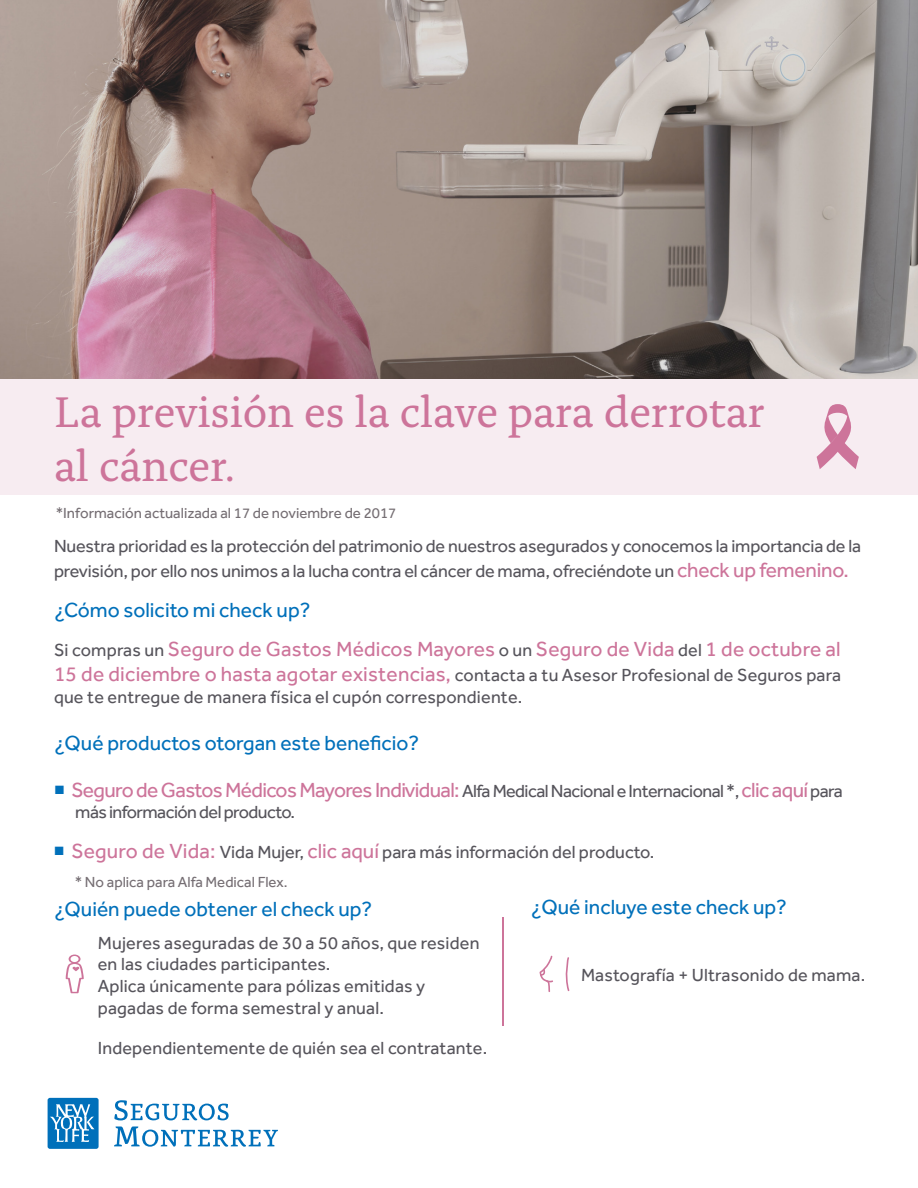
<style>
.page{position:relative;width:918px;height:1188px;background:#fff}
.page>*{position:absolute;margin:0;border:0;box-sizing:border-box;transform-origin:0 0}
.t1{font:45px "Alda OT";letter-spacing:-.01em;color:#cd749a}
.t2{font:21px/38.7px "NYLIC Effra";letter-spacing:.01em;color:#cd749a}
.t3{font:21px "NYLIC Effra";letter-spacing:-.03em;color:#cd749a}
.t4{font:21px "NYLIC Effra";color:#0070ba}
.t5{font:18px/21.6px "NYLIC Effra";letter-spacing:.01em;color:#56545b}
.t6{font:18px/25.2px "NYLIC Effra";letter-spacing:-.01em;color:#56545b}
.t7{font:18px "NYLIC Effra";letter-spacing:-.03em;color:#56545b}
.t8{font:15px "NYLIC Effra";color:#756e73}
.s1{font-size:21px;color:#cd749a}
.s2{color:#0070ba}
.s3{font-size:18px;color:#56545b}
.s4{font-family:"Arial";font-weight:700;font-size:18px;color:#0070ba}
</style>
<div class="page">
<img style="left:0;top:0;width:918px;height:379px">
<div style="left:0;top:379px;width:918px;height:115px;background:#f7ecf1"></div>
<div style="left:48px;top:1098px;width:51px;height:51px;background:#0070ba;border-radius:2px"></div>
<svg style="left:114px;top:1100px;width:115px;height:20px"></svg>
<svg style="left:114px;top:1126px;width:164px;height:21px"></svg>
<svg style="left:50px;top:1104px;width:45px;height:38px"></svg>
<svg style="left:817px;top:404px;width:42px;height:65px"></svg>
<svg style="left:565px;top:957px;width:4px;height:34px"></svg>
<svg style="left:540px;top:956px;width:13px;height:36px"></svg>
<svg style="left:66px;top:955px;width:18px;height:38px"></svg>
<hr style="left:502px;top:917px;width:2px;height:109px;background:#cd749a">
<p class="t1" style="left:54px;top:393px;width:713px">La previsión es la clave para derrotar</p>
<p class="t1" style="left:54px;top:447px;width:183px">al cáncer.</p>
<p class="t8" style="left:56px;top:504px;width:342px">*Información actualizada al 17 de noviembre de 2017</p>
<p class="t6" style="left:54px;top:533px;width:809px">Nuestra prioridad es la protección del patrimonio de nuestros asegurados y conocemos la importancia de la previsión, por ello nos unimos a la lucha contra el cáncer de mama, ofreciéndote un <span class="s1">check up femenino.</span></p>
<p class="t2" style="left:54px;top:591px;width:788px"><span class="s2">¿Cómo solicito mi check up?<br></span><span class="s3">Si compras un</span> Seguro de Gastos Médicos Mayores <span class="s3">o un</span> Seguro de Vida <span class="s3">del</span> 1 de octubre al</p>
<p class="t5" style="left:54px;top:663px;width:789px;line-height:22px"><span class="s1">15 de diciembre o hasta agotar existencias,</span> contacta a tu Asesor Profesional de Seguros para que te entregue de manera física el cupón correspondiente.</p>
<p class="t4" style="left:54px;top:730px;width:366px">¿Qué productos otorgan este beneficio?</p>
<p class="t3" style="left:54px;top:777px;width:790px"><span class="s4">■</span> Seguro de Gastos Médicos Mayores Individual: <span class="s3">Alfa Medical Nacional e Internacional *,</span> clic aquí <span class="s3">para</span></p>
<p class="t7" style="left:75px;top:802px;width:221px">más información del producto.</p>
<p class="t5" style="left:54px;top:841px;width:602px"><sup>■</sup> <span class="s1">Seguro de Vida:</span> Vida Mujer, <span class="s1">clic aquí</span> para más información del producto.</p>
<p class="t4" style="left:54px;top:896px;width:320px">¿Quién puede obtener el check up?</p>
<p class="t8" style="left:75px;top:874px;width:214px">* No aplica para Alfa Medical Flex.</p>
<p class="t4" style="left:531px;top:895px;width:258px">¿Qué incluye este check up?</p>
<p class="t5" style="left:98px;top:932px;width:383px">Mujeres aseguradas de 30 a 50 años, que residen en las ciudades participantes.</p>
<p class="t5" style="left:98px;top:975px;width:329px">Aplica únicamente para pólizas emitidas y pagadas de forma semestral y anual.</p>
<p class="t5" style="left:98px;top:1037px;width:391px">Independientemente de quién sea el contratante.</p>
<p class="t5" style="left:581px;top:964px;width:286px">Mastografía + Ultrasonido de mama.</p>
</div>
